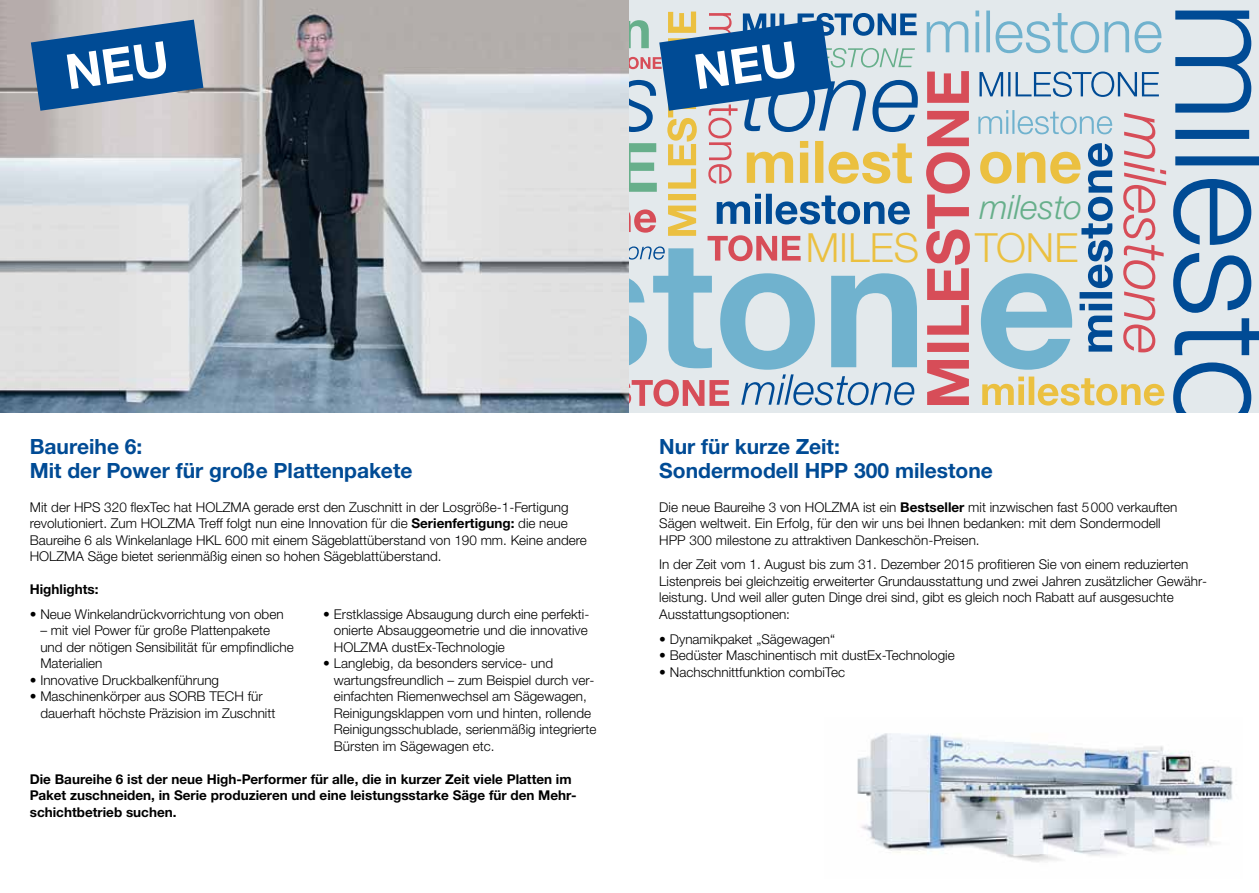
<style>
.page{position:relative;width:1259px;height:893px;background:#fff}
.page>*{position:absolute;margin:0;border:0;box-sizing:border-box;transform-origin:0 0}
.t1{font:300 40.35px "Helvetica Neue LTW1 G";color:#ebc040}
.t2{font:italic 300 33.75px "Helvetica Neue LTW1 G";color:#67af8b}
.t3{font:700 21px/24px "Helvetica Neue LTW1 G";color:#004b95}
.t4{font:300 13.5px/16.5px "Helvetica Neue LTW1 G";color:#000}
.t5{font:700 13.5px/16.5px "Helvetica Neue LTW1 G";color:#000}
.s1{font-weight:700}
</style>
<div class="page">
<img style="left:0;top:0;width:629px;height:412px">
<div style="left:629px;top:0;width:630px;height:412px;background:#e3e9ec"></div>
<svg style="left:1173px;top:11px;width:86px;height:401px"></svg>
<img style="left:857px;top:733px;width:377px;height:129px">
<svg style="left:31px;top:20px;width:172px;height:91px"></svg>
<svg style="left:629px;top:11px;width:537px;height:395px"></svg>
<h2 class="t2" style="left:979px;top:186px;width:104px">milesto</h2>
<h1 class="t1" style="left:805px;top:223px;width:115px">MILES</h1>
<h1 class="t1" style="left:975px;top:223px;width:105px">TONE</h1>
<h3 class="t3" style="left:30px;top:434px;width:384px">Baureihe 6:<br>Mit der Power für große Plattenpakete</h3>
<p class="t4" style="left:30px;top:498px;width:559px">Mit der HPS 320 flexTec hat HOLZMA gerade erst den Zuschnitt in der Losgröße-1-Fertigung revolutioniert. Zum HOLZMA Treff folgt nun eine Innovation für die <span class="s1">Serienfertigung:</span> die neue Baureihe 6 als Winkelanlage HKL 600 mit einem Sägeblattüberstand von 190 mm. Keine andere HOLZMA Säge bietet serienmäßig einen so hohen Sägeblattüberstand.</p>
<p class="t5" style="left:30px;top:581px;width:70px">Highlights:</p>
<p class="t4" style="left:30px;top:606px;width:255px">• Neue Winkelandrückvorrichtung von oben</p>
<p class="t4" style="left:40px;top:622px;width:255px">– mit viel Power für große Plattenpakete und der nötigen Sensibilität für empfindliche<br>Materialien</p>
<p class="t4" style="left:30px;top:672px;width:191px">• Innovative Druckbalkenführung</p>
<p class="t4" style="left:40px;top:688px;width:236px;text-indent:-11px">• Maschinenkörper aus SORB TECH für dauerhaft höchste Präzision im Zuschnitt</p>
<p class="t4" style="left:334px;top:606px;width:257px;text-align:justify;text-indent:-11px">• Erstklassige Absaugung durch eine perfekti&shy;onierte Absauggeometrie und die innovative HOLZMA dustEx-Technologie</p>
<p class="t4" style="left:334px;top:655px;width:264px;text-indent:-11px">• Langlebig, da besonders service- und wartungsfreundlich – zum Beispiel durch ver&shy;einfachten Riemenwechsel am Sägewagen, Reinigungsklappen vorn und hinten, rollende Reinigungsschublade, serienmäßig integrierte Bürsten im Sägewagen etc.</p>
<p class="t5" style="left:30px;top:771px;width:548px">Die Baureihe 6 ist der neue High-Performer für alle, die in kurzer Zeit viele Platten im<br>Paket zuschneiden, in Serie produzieren und eine leistungsstarke Säge für den Mehr&shy;schichtbetrieb suchen.</p>
<h3 class="t3" style="left:659px;top:434px;width:335px">Nur für kurze Zeit:<br>Sondermodell HPP 300 milestone</h3>
<p class="t4" style="left:659px;top:498px;width:519px">Die neue Baureihe 3 von HOLZMA ist ein <span class="s1">Bestseller</span> mit inzwischen fast 5000 verkauften<br>Sägen weltweit. Ein Erfolg, für den wir uns bei Ihnen bedanken: mit dem Sondermodell<br>HPP 300 milestone zu attraktiven Dankeschön-Preisen.</p>
<p class="t4" style="left:659px;top:556px;width:547px">In der Zeit vom 1. August bis zum 31. Dezember 2015 profitieren Sie von einem reduzierten Listenpreis bei gleichzeitig erweiterter Grundausstattung und zwei Jahren zusätzlicher Gewähr&shy;leistung. Und weil aller guten Dinge drei sind, gibt es gleich noch Rabatt auf ausgesuchte Ausstattungsoptionen:</p>
<p class="t4" style="left:659px;top:630px;width:177px">• Dynamikpaket „Sägewagen“</p>
<p class="t4" style="left:659px;top:647px;width:297px">• Bedüster Maschinentisch mit dustEx-Technologie</p>
<p class="t4" style="left:659px;top:663px;width:187px">• Nachschnittfunktion combiTec</p>
</div>
